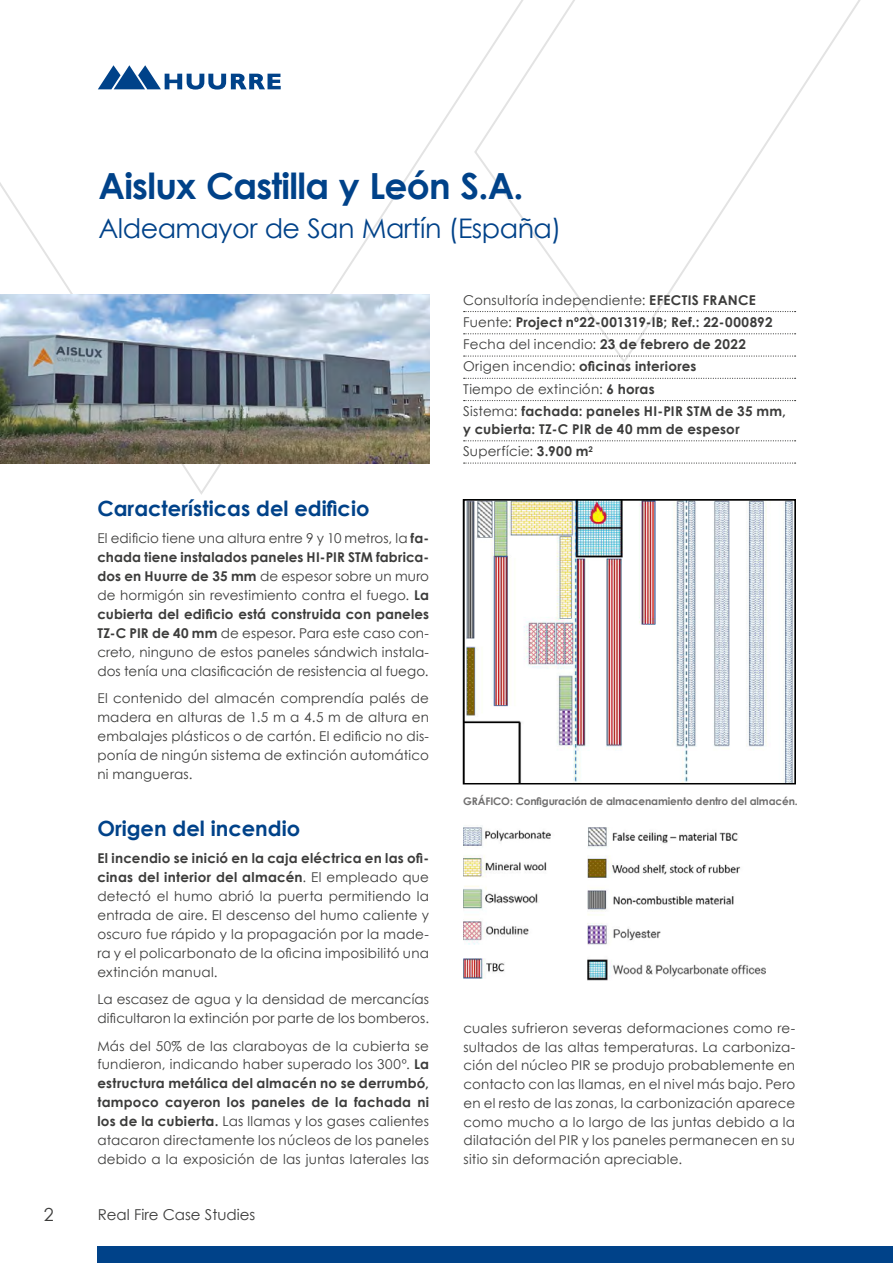
<style>
.page{position:relative;width:893px;height:1263px;background:#fff}
.page>*{position:absolute;margin:0;border:0;box-sizing:border-box;transform-origin:0 0}
.t1{font:700 36px "Century Gothic";letter-spacing:-.02em;color:#004289}
.t2{font:27px "Century Gothic";letter-spacing:-.02em;color:#004289}
.t3{font:700 21px "Century Gothic";color:#004289}
.t4{font:18px "Century Gothic";color:#3c3c3b}
.t5{font:15px "Century Gothic";color:#3c3c3b}
.t6{font:13.5px/18.9px "Century Gothic";letter-spacing:.015em;color:#3c3c3b;text-align:justify}
.t7{font:700 13.5px/22.2px "Century Gothic";letter-spacing:.015em;color:#3c3c3b}
.t8{font:700 10.5px "Century Gothic";letter-spacing:-.01em;color:#706f6f}
.s1{font-weight:700}
.s2{font-weight:400}
</style>
<div class="page">
<svg style="left:0;top:0;width:846px;height:495px"></svg>
<div style="left:98px;top:1246px;width:795px;height:17px;background:#004289"></div>
<img style="left:466px;top:502px;width:327px;height:279px">
<div style="left:463px;top:499px;width:333px;height:285px;border:2px solid #000"></div>
<svg style="left:464px;top:311px;width:332px;height:1px"></svg>
<svg style="left:464px;top:333px;width:332px;height:1px"></svg>
<svg style="left:464px;top:355px;width:332px;height:2px"></svg>
<svg style="left:464px;top:378px;width:332px;height:1px"></svg>
<svg style="left:464px;top:400px;width:332px;height:1px"></svg>
<svg style="left:464px;top:440px;width:332px;height:1px"></svg>
<svg style="left:464px;top:462px;width:332px;height:2px"></svg>
<img style="left:0;top:294px;width:429px;height:170px">
<img style="left:463px;top:826px;width:88px;height:119px">
<img style="left:587px;top:828px;width:178px;height:152px">
<img style="left:463px;top:959px;width:42px;height:19px">
<svg style="left:98px;top:65px;width:183px;height:25px"></svg>
<h1 class="t1" style="left:98px;top:163px;width:427px">Aislux Castilla y León S.A.</h1>
<h2 class="t2" style="left:98px;top:212px;width:464px">Aldeamayor de San Martín (España)</h2>
<h3 class="t3" style="left:97px;top:495px;width:274px">Características del edificio</h3>
<p class="t6" style="left:97px;top:528px;width:333px">El edificio tiene una altura entre 9 y 10 metros, la <span class="s1">fa&shy;chada tiene instalados paneles HI-PIR STM fabrica&shy;dos en Huurre de 35 mm</span> de espesor sobre un muro de hormigón sin revestimiento contra el fuego. <span class="s1">La cubierta del edificio está construida con paneles TZ-C PIR de 40 mm</span> de espesor. Para este caso con&shy;creto, ninguno de estos paneles sándwich instala&shy;dos tenía una clasificación de resistencia al fuego.</p>
<p class="t6" style="left:97px;top:688px;width:333px">El contenido del almacén comprendía palés de madera en alturas de 1.5 m a 4.5 m de altura en embalajes plásticos o de cartón. El edificio no dis&shy;ponía de ningún sistema de extinción automático ni mangueras.</p>
<h3 class="t3" style="left:97px;top:815px;width:204px">Origen del incendio</h3>
<p class="t6" style="left:97px;top:849px;width:333px"><span class="s1">El incendio se inició en la caja eléctrica en las ofi&shy;cinas del interior del almacén</span>. El empleado que detectó el humo abrió la puerta permitiendo la entrada de aire. El descenso del humo caliente y oscuro fue rápido y la propagación por la made&shy;ra y el policarbonato de la oficina imposibilitó una extinción manual.</p>
<p class="t6" style="left:97px;top:990px;width:333px">La escasez de agua y la densidad de mercancías dificultaron la extinción por parte de los bomberos.</p>
<p class="t6" style="left:97px;top:1036px;width:333px">Más del 50% de las claraboyas de la cubierta se fundieron, indicando haber superado los 300º. <span class="s1">La estructura metálica del almacén no se derrumbó, tampoco cayeron los paneles de la fachada ni los de la cubierta.</span> Las llamas y los gases calientes atacaron directamente los núcleos de los paneles debido a la exposición de las juntas laterales las</p>
<h3 class="t4" style="left:44px;top:1203px;width:11px">2</h3>
<p class="t5" style="left:98px;top:1205px;width:159px">Real Fire Case Studies</p>
<p class="t7" style="left:463px;top:288px;width:324px"><span class="s2">Consultoría independiente:</span> EFECTIS FRANCE <span class="s2">Fuente:</span> Project nº22-001319-IB; Ref.: 22-000892<br><span class="s2">Fecha del incendio:</span> 23 de febrero de 2022<br><span class="s2">Origen incendio:</span> oficinas interiores<br><span class="s2">Tiempo de extinción:</span> 6 horas<br><span class="s2">Sistema:</span> fachada: paneles HI-PIR STM de 35 mm,</p>
<p class="t7" style="left:463px;top:417px;width:278px">y cubierta: TZ-C PIR de 40 mm de espesor<br><span class="s2">Superfície:</span> 3.900 m<sup>2</sup></p>
<p class="t8" style="left:463px;top:795px;width:336px">GRÁFICO: Configuración de almacenamiento dentro del almacén.</p>
<p class="t6" style="left:463px;top:1018px;width:333px">cuales sufrieron severas deformaciones como re&shy;sultados de las altas temperaturas. La carboniza&shy;ción del núcleo PIR se produjo probablemente en contacto con las llamas, en el nivel más bajo. Pero en el resto de las zonas, la carbonización aparece como mucho a lo largo de las juntas debido a la dilatación del PIR y los paneles permanecen en su sitio sin deformación apreciable.</p>
</div>
